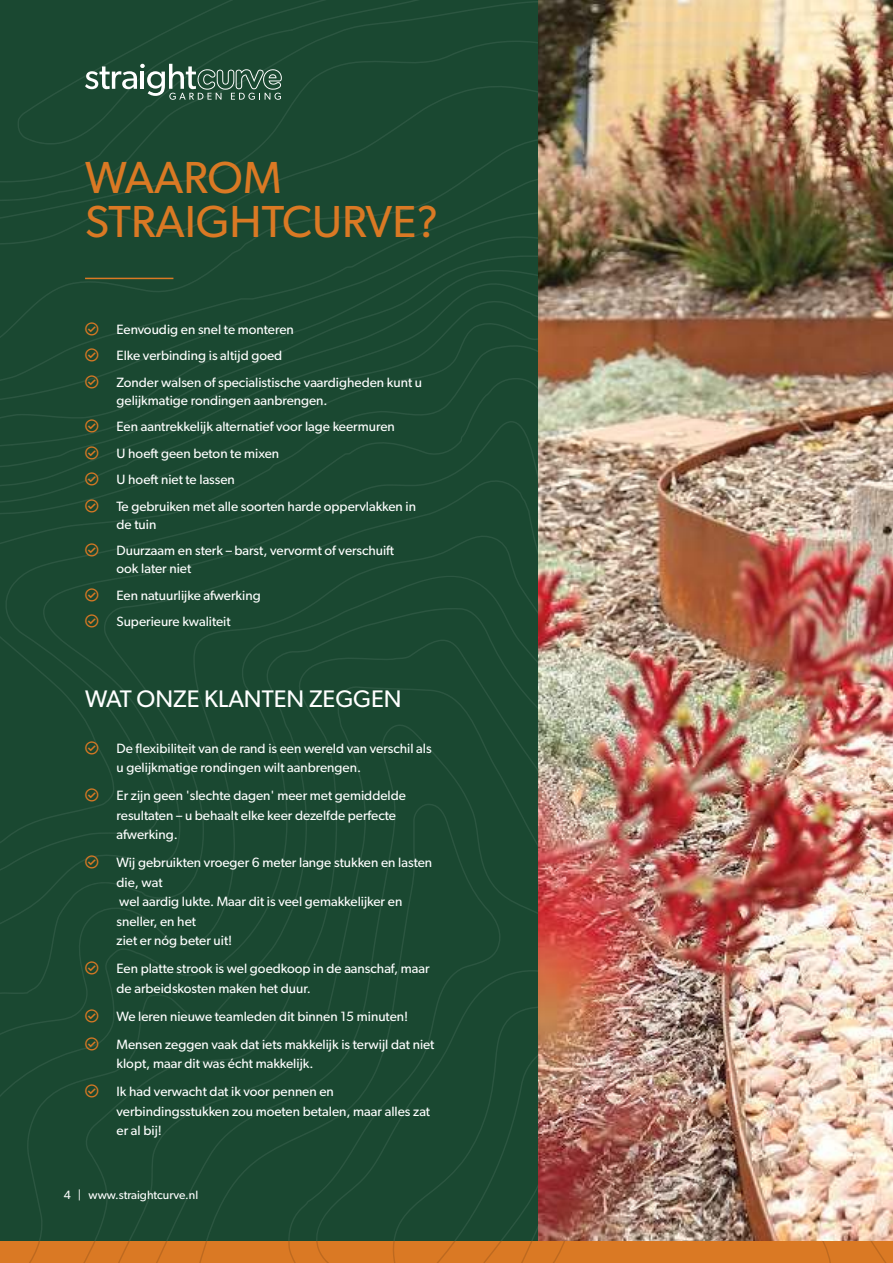
<style>
.page{position:relative;width:893px;height:1263px;background:#fff}
.page>*{position:absolute;margin:0;border:0;box-sizing:border-box;transform-origin:0 0}
.t1{font:45px/43.5px "Gibson";color:#da7924}
.t2{font:24px "Gibson";color:#fff}
.t3{font:13.5px/26.5px "Gibson";color:#fff}
.t4{font:12px "Gibson";color:#fff}
</style>
<div class="page">
<div style="left:368px;top:0;width:170px;height:98px;background:#1a4831"></div>
<svg style="left:0;top:29px;width:16px;height:69px"></svg>
<div style="left:368px;top:0;width:96px;height:31px;background:#1a4831"></div>
<div style="left:16px;top:0;width:352px;height:98px;background:#1a4831"></div>
<div style="left:0;top:98px;width:538px;height:52px;background:#1a4831"></div>
<div style="left:0;top:150px;width:538px;height:105px;background:#1a4831"></div>
<div style="left:0;top:459px;width:538px;height:17px;background:#1a4831"></div>
<div style="left:0;top:476px;width:538px;height:56px;background:#1a4831"></div>
<div style="left:0;top:532px;width:538px;height:28px;background:#1a4831"></div>
<div style="left:0;top:560px;width:538px;height:549px;background:#1a4831"></div>
<div style="left:22px;top:607px;width:516px;height:550px;background:#1a4831"></div>
<div style="left:77px;top:630px;width:461px;height:527px;background:#1a4831"></div>
<div style="left:113px;top:685px;width:425px;height:472px;background:#1a4831"></div>
<div style="left:150px;top:723px;width:388px;height:434px;background:#1a4831"></div>
<div style="left:196px;top:802px;width:308px;height:355px;background:#1a4831"></div>
<div style="left:483px;top:1075px;width:55px;height:82px;background:#1a4831"></div>
<img style="left:538px;top:0;width:355px;height:1157px">
<div style="left:0;top:1242px;width:893px;height:21px;background:#da7924"></div>
<img style="left:22px;top:1157px;width:871px;height:106px">
<svg style="left:85px;top:64px;width:197px;height:36px;background:#4d715f"></svg>
<img style="left:0;top:255px;width:893px;height:204px">
<svg style="left:85px;top:473px;width:13px;height:13px"></svg>
<svg style="left:85px;top:499px;width:13px;height:13px"></svg>
<svg style="left:85px;top:544px;width:13px;height:13px"></svg>
<svg style="left:85px;top:588px;width:13px;height:13px"></svg>
<div style="left:0;top:615px;width:114px;height:254px;background:#1a4831"></div>
<svg style="left:85px;top:962px;width:13px;height:13px"></svg>
<svg style="left:85px;top:1009px;width:13px;height:13px"></svg>
<svg style="left:85px;top:1037px;width:13px;height:13px"></svg>
<svg style="left:85px;top:1085px;width:13px;height:13px"></svg>
<h1 class="t1" style="left:85px;top:158px;width:355px">WAAROM<br>STRAIGHTCURVE?</h1>
<p class="t3" style="left:117px;top:316px;width:307px">Eenvoudig en snel te monteren<br>Elke verbinding is altijd goed<br>Zonder walsen of specialistische vaardigheden kunt u</p>
<p class="t3" style="left:117px;top:387px;width:301px">gelijkmatige rondingen aanbrengen.<br>Een aantrekkelijk alternatief voor lage keermuren<br>U hoeft geen beton te mixen<br>U hoeft niet te lassen<br>Te gebruiken met alle soorten harde oppervlakken in</p>
<p class="t3" style="left:117px;top:511px;width:279px">de tuin<br>Duurzaam en sterk – barst, vervormt of verschuift</p>
<p class="t3" style="left:117px;top:556px;width:146px">ook later niet<br>Een natuurlijke afwerking<br>Superieure kwaliteit</p>
<h2 class="t2" style="left:85px;top:688px;width:318px">WAT ONZE KLANTEN ZEGGEN</h2>
<p class="t3" style="left:117px;top:739px;width:317px;line-height:19.5px">De flexibiliteit van de rand is een wereld van verschil als u gelijkmatige rondingen wilt aanbrengen.</p>
<p class="t3" style="left:117px;top:786px;width:291px;line-height:19.5px">Er zijn geen 'slechte dagen' meer met gemiddelde resultaten – u behaalt elke keer dezelfde perfecte afwerking.</p>
<p class="t3" style="left:117px;top:853px;width:317px;line-height:19.5px">Wij gebruikten vroeger 6 meter lange stukken en lasten die, wat<br>wel aardig lukte. Maar dit is veel gemakkelijker en sneller, en het<br>ziet er nóg beter uit!</p>
<p class="t3" style="left:117px;top:959px;width:315px;line-height:19.5px">Een platte strook is wel goedkoop in de aanschaf, maar de arbeidskosten maken het duur.</p>
<p class="t3" style="left:117px;top:1003px;width:319px;line-height:28px">We leren nieuwe teamleden dit binnen 15 minuten!<br>Mensen zeggen vaak dat iets makkelijk is terwijl dat niet</p>
<p class="t3" style="left:117px;top:1050px;width:219px;line-height:28px">klopt, maar dit was écht makkelijk.<br>Ik had verwacht dat ik voor pennen en</p>
<p class="t3" style="left:117px;top:1102px;width:315px;line-height:19.5px">verbindingsstukken zou moeten betalen, maar alles zat er al bij!</p>
<p class="t4" style="left:64px;top:1189px;width:136px">4 | www.straightcurve.nl</p>
</div>
